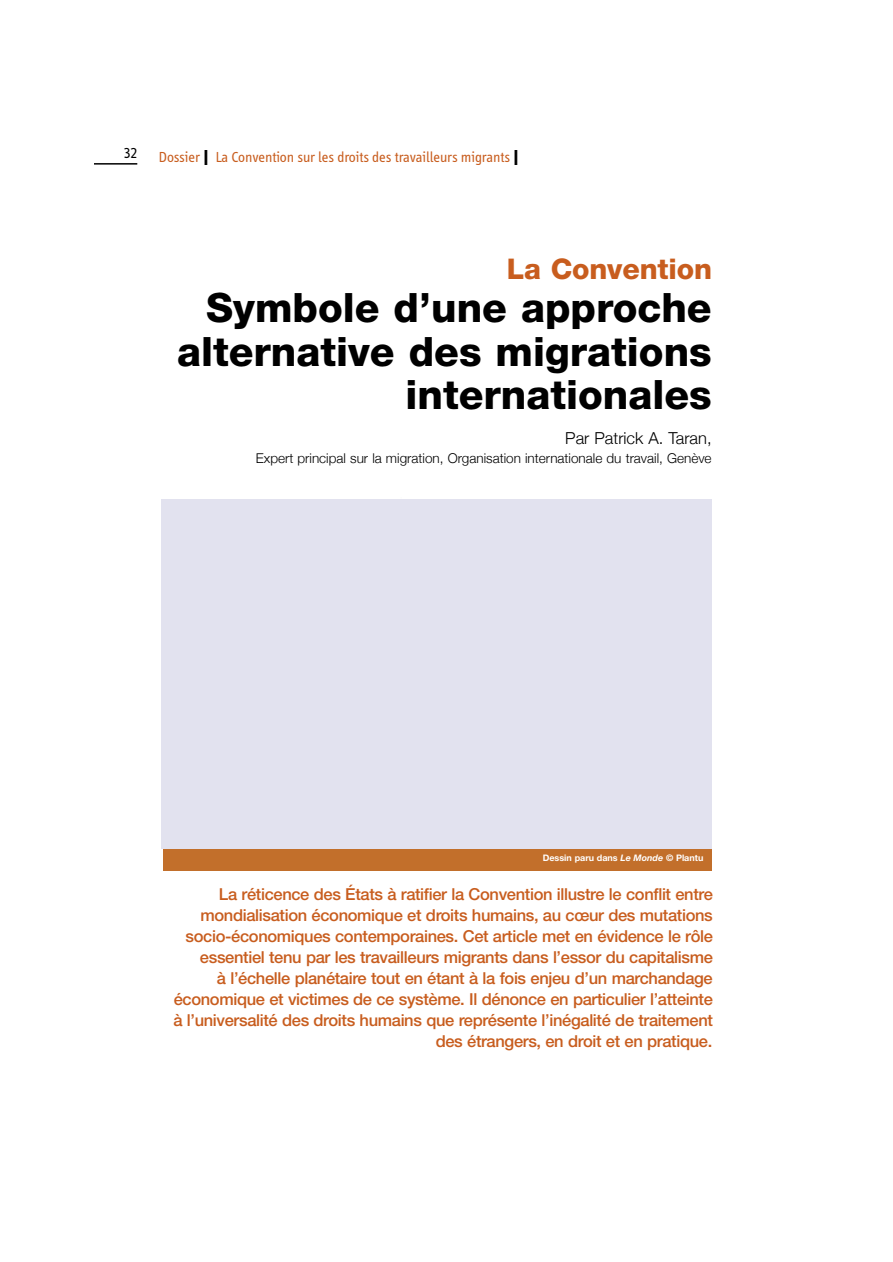
<style>
.page{position:relative;width:893px;height:1262px;background:#fff}
.page>*{position:absolute;margin:0;border:0;box-sizing:border-box;transform-origin:0 0}
.t1{font:800 40.5px/43.5px "Helvetica Neue";color:#000;text-align:right}
.t2{font:800 28.5px "Helvetica Neue";letter-spacing:-.005em;color:#c85d1e}
.t3{font:500 16.5px/21px "Helvetica Neue";letter-spacing:-.02em;color:#c85d1e;text-align:right}
.t4{font:300 16.5px "Helvetica Neue";color:#000}
.t5{font:15px "Info";color:#c85d1e}
.t6{font:15px "Info";color:#000}
.t7{font:300 13.5px "Helvetica Neue";color:#000}
.t8{font:700 9px "Helvetica Neue";color:#fff}
.s1{font-family:"Helvetica Neue";font-weight:500;font-size:21px;color:#000}
.s2{font-style:italic}
</style>
<div class="page">
<hr style="left:95px;top:163px;width:42px;height:2px;background:#000">
<div style="left:163px;top:847px;width:548px;height:24px;background:#c26f2b"></div>
<div style="left:161px;top:498px;width:550px;height:350px;background:#e2e2ef"></div>
<p class="t6" style="left:124px;top:147px;width:15px">32</p>
<p class="t5" style="left:158px;top:150px;width:362px">Dossier <span class="s1">I</span> La Convention sur les droits des travailleurs migrants <span class="s1">I</span></p>
<h2 class="t2" style="left:507px;top:258px;width:206px">La Convention</h2>
<h1 class="t1" style="left:177px;top:290px;width:536px">Symbole d’une approche alternative des migrations internationales</h1>
<p class="t4" style="left:565px;top:428px;width:148px">Par Patrick A. Taran,</p>
<p class="t7" style="left:256px;top:450px;width:457px">Expert principal sur la migration, Organisation internationale du travail, Genève</p>
<p class="t8" style="left:542px;top:854px;width:162px">Dessin paru dans <span class="s2">Le Monde</span> © Plantu</p>
<p class="t3" style="left:173px;top:884px;width:541px">La réticence des États à ratifier la Convention illustre le conflit entre mondialisation économique et droits humains, au cœur des mutations socio-économiques contemporaines. Cet article met en évidence le rôle essentiel tenu par les travailleurs migrants dans l’essor du capitalisme<br>à l’échelle planétaire tout en étant à la fois enjeu d’un marchandage économique et victimes de ce système. Il dénonce en particulier l’atteinte à l’universalité des droits humains que représente l’inégalité de traitement des étrangers, en droit et en pratique.</p>
</div>
